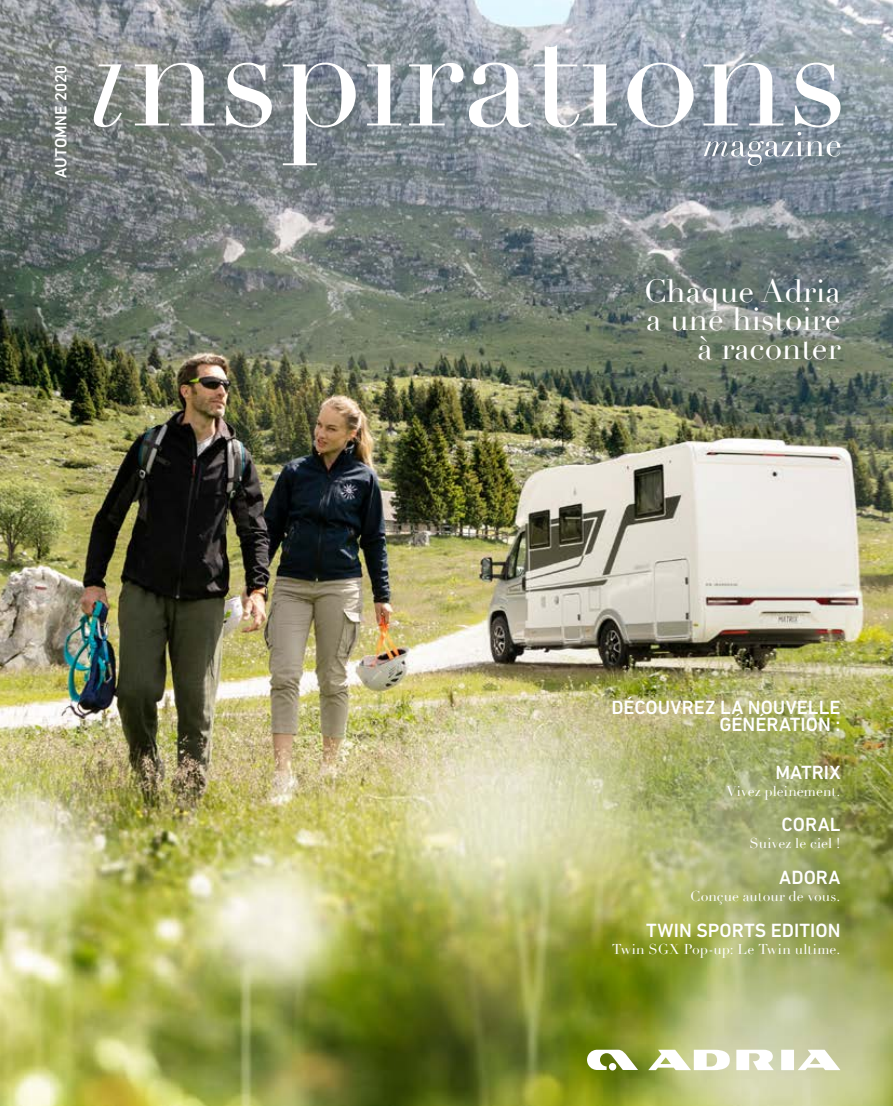
<style>
.page{position:relative;width:893px;height:1106px;background:#fff}
.page>*{position:absolute;margin:0;border:0;box-sizing:border-box;transform-origin:0 0}
.t1{font:31.5px/28.5px "Didot";color:#fff;text-align:right}
.t2{font:500 19.5px/17px "DIN Next LT Pro";color:#fff;text-align:right}
.t3{font:500 16.5px "DIN Next LT Pro";color:#fff}
.t4{font:13.95px "Didot";color:#fff}
</style>
<div class="page">
<img style="left:0;top:0;width:893px;height:1106px">
<svg style="left:587px;top:1049px;width:51px;height:21px"></svg>
<svg style="left:648px;top:1049px;width:192px;height:21px"></svg>
<svg style="left:704px;top:165px;width:136px;height:1px"></svg>
<svg style="left:94px;top:45px;width:746px;height:120px"></svg>
<p class="t3" style="left:51px;top:178px;width:114px;rotate:-90deg">AUTOMNE 2020</p>
<h1 class="t1" style="left:644px;top:277px;width:198px">Chaque Adria a une histoire à raconter</h1>
<h2 class="t2" style="left:611px;top:699px;width:231px">DÉCOUVREZ LA NOUVELLE<br>GÉNÉRATION :</h2>
<h2 class="t2" style="left:775px;top:763px;width:67px">MATRIX</h2>
<p class="t4" style="left:726px;top:782px;width:116px">Vivez pleinement.</p>
<h2 class="t2" style="left:782px;top:816px;width:60px">CORAL</h2>
<p class="t4" style="left:749px;top:835px;width:92px">Suivez le ciel !</p>
<h2 class="t2" style="left:779px;top:868px;width:63px">ADORA</h2>
<p class="t4" style="left:690px;top:887px;width:152px">Conçue autour de vous.</p>
<h2 class="t2" style="left:646px;top:922px;width:196px">TWIN SPORTS EDITION</h2>
<p class="t4" style="left:612px;top:940px;width:230px">Twin SGX Pop-up: Le Twin ultime.</p>
</div>
